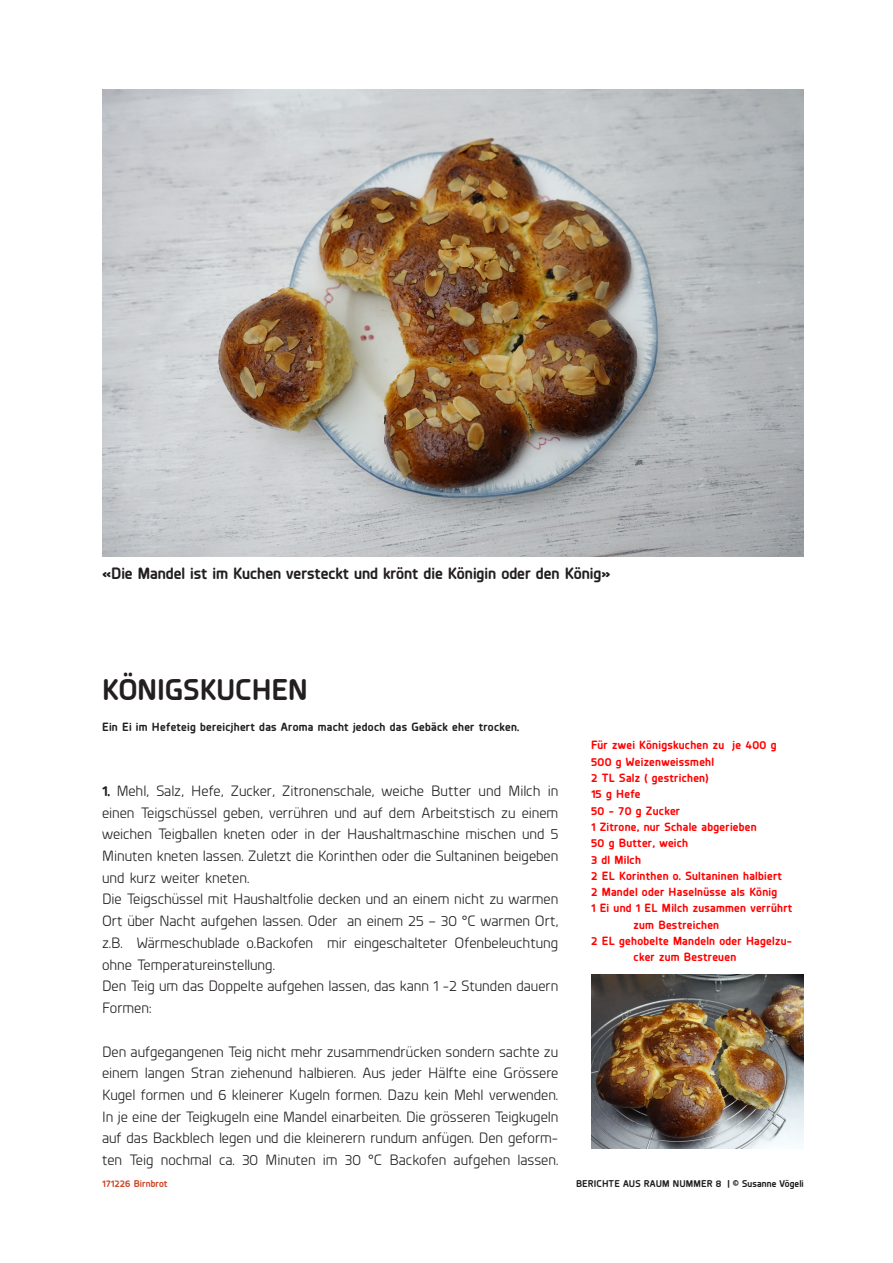
<style>
.page{position:relative;width:893px;height:1263px;background:#fff}
.page>*{position:absolute;margin:0;border:0;box-sizing:border-box;transform-origin:0 0}
.Titel{font:700 30px "Planer";color:#231f20}
.Vorspann{font:700 16.5px "Planer";color:#231f20}
.Lauftext_ohne_Einzug{font:15px/21.8px "Planer";color:#231f20;text-align:justify}
.Zutaten{font:700 12px/16.4px "Planer";letter-spacing:.025em;color:#f00}
.Vorspann-2{font:700 12px "Planer";letter-spacing:.025em;color:#231f20}
.t1{font:700 9.9px "Planer";letter-spacing:.01em;color:#231f20}
.Thema_der_Seiten{font:700 9.9px "Planer";letter-spacing:.01em;color:#ce482a}
.s1{font-weight:700}
</style>
<div class="page">
<img style="left:102px;top:89px;width:702px;height:468px">
<img style="left:591px;top:975px;width:213px;height:173px">
<p class="Vorspann" style="left:102px;top:561px;width:510px">«Die Mandel ist im Kuchen versteckt und krönt die Königin oder den König»</p>
<p class="Titel" style="left:102px;top:668px;width:207px">KÖNIGSKUCHEN</p>
<p class="Vorspann-2" style="left:102px;top:718px;width:419px">Ein Ei im Hefeteig bereicjhert das Aroma macht jedoch das Gebäck eher trocken.</p>
<p class="Lauftext_ohne_Einzug" style="left:102px;top:779px;width:458px"><span class="s1">1.</span> Mehl, Salz, Hefe, Zucker, Zitronenschale, weiche Butter und Milch in einen Teigschüssel geben, verrühren und auf dem Arbeitstisch zu einem weichen Teigballen kneten oder in der Haushaltmaschine mischen und 5<br>Minuten kneten lassen. Zuletzt die Korinthen oder die Sultaninen beigeben und kurz weiter kneten.</p>
<p class="Lauftext_ohne_Einzug" style="left:102px;top:888px;width:458px">Die Teigschüssel mit Haushaltfolie decken und an einem nicht zu warmen Ort über Nacht aufgehen lassen. Oder an einem 25 – 30 °C warmen Ort, z.B. Wärmeschublade o.Backofen mir eingeschalteter Ofenbeleuchtung ohne Temperatureinstellung.</p>
<p class="Lauftext_ohne_Einzug" style="left:102px;top:975px;width:458px">Den Teig um das Doppelte aufgehen lassen, das kann 1 -2 Stunden dauern</p>
<p class="Lauftext_ohne_Einzug" style="left:102px;top:996px;width:51px">Formen:</p>
<p class="Lauftext_ohne_Einzug" style="left:102px;top:1040px;width:458px">Den aufgegangenen Teig nicht mehr zusammendrücken sondern sachte zu einem langen Stran ziehenund halbieren. Aus jeder Hälfte eine Grössere Kugel formen und 6 kleinerer Kugeln formen. Dazu kein Mehl verwenden.<br>In je eine der Teigkugeln eine Mandel einarbeiten. Die grösseren Teigkugeln auf das Backblech legen und die kleinerern rundum anfügen. Den geform&shy;ten Teig nochmal ca. 30 Minuten im 30 °C Backofen aufgehen lassen.</p>
<p class="Thema_der_Seiten" style="left:102px;top:1176px;width:67px">171226 Birnbrot</p>
<p class="Zutaten" style="left:591px;top:736px;width:187px">Für zwei Königskuchen zu je 400 g</p>
<p class="Zutaten" style="left:591px;top:752px;width:124px">500 g Weizenweissmehl</p>
<p class="Zutaten" style="left:591px;top:769px;width:119px">2 TL Salz ( gestrichen)</p>
<p class="Zutaten" style="left:591px;top:785px;width:51px">15 g Hefe</p>
<p class="Zutaten" style="left:591px;top:801px;width:91px">50 - 70 g Zucker</p>
<p class="Zutaten" style="left:591px;top:817px;width:167px">1 Zitrone, nur Schale abgerieben</p>
<p class="Zutaten" style="left:591px;top:834px;width:99px">50 g Butter, weich</p>
<p class="Zutaten" style="left:591px;top:850px;width:51px">3 dl Milch</p>
<p class="Zutaten" style="left:591px;top:866px;width:192px">2 EL Korinthen o. Sultaninen halbiert</p>
<p class="Zutaten" style="left:591px;top:883px;width:188px">2 Mandel oder Haselnüsse als König</p>
<p class="Zutaten" style="left:634px;top:899px;width:160px;text-indent:-43px">1 Ei und 1 EL Milch zusammen verrührt zum Bestreichen</p>
<p class="Zutaten" style="left:634px;top:932px;width:160px;text-indent:-43px">2 EL gehobelte Mandeln oder Hagelzu&shy;cker zum Bestreuen</p>
<p class="t1" style="left:576px;top:1176px;width:229px">BERICHTE AUS RAUM NUMMER 8 | © Susanne Vögeli</p>
</div>
